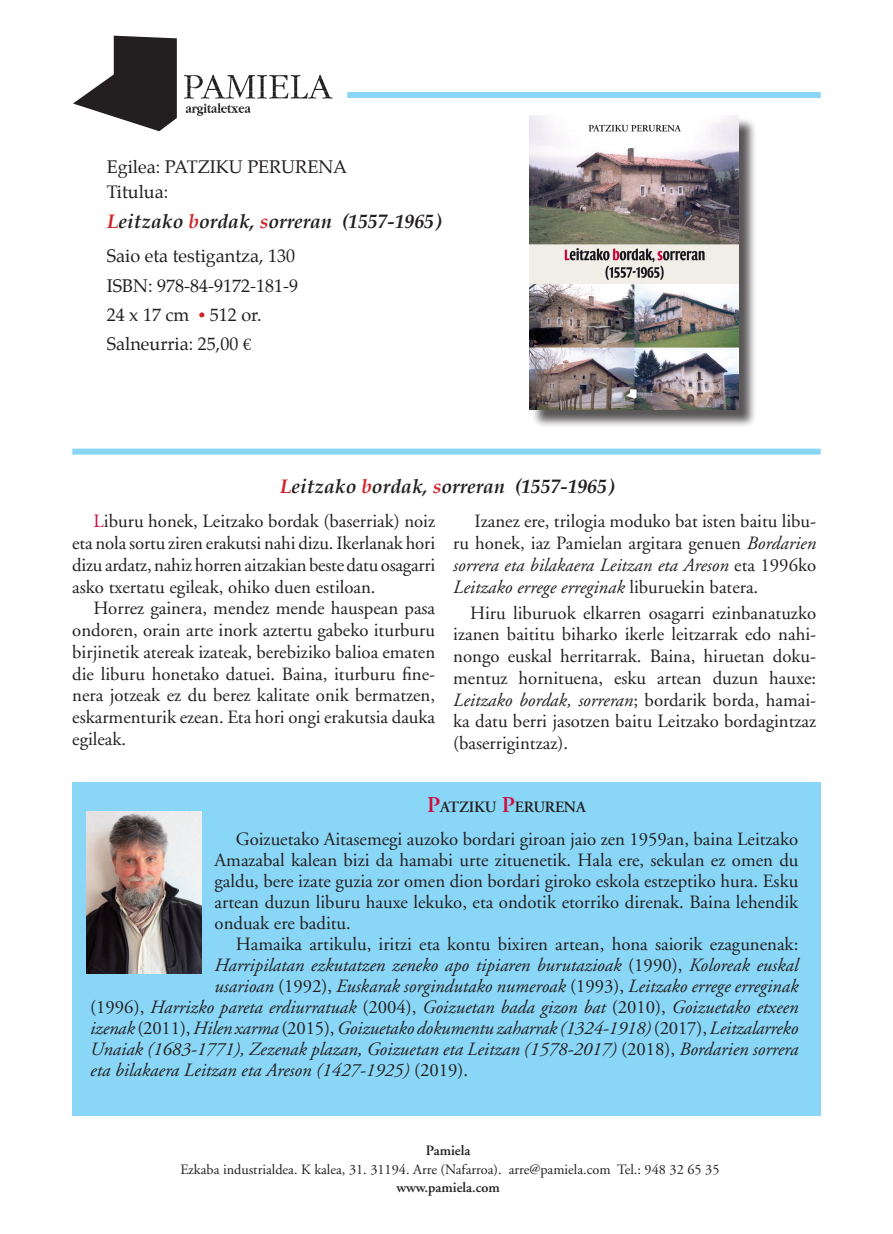
<style>
.page{position:relative;width:893px;height:1234px;background:#fff}
.page>*{position:absolute;margin:0;border:0;box-sizing:border-box;transform-origin:0 0}
.t1{font:italic 700 19.5px "Palatino";color:#231f20}
.t2{font:18.75px/21.8px "Adobe Garamond";color:#231f20;text-align:justify}
.t3{font:italic 18.75px "Adobe Garamond";color:#231f20}
.t4{font:18px/29.2px "Palatino";color:#231f20}
.t5{font:600 15.75px "Adobe Garamond";letter-spacing:-.015em;color:#231f20}
.t6{font:14.25px "Adobe Garamond";color:#231f20}
.t7{font:600 14.25px "Adobe Garamond";color:#231f20}
.s1{color:#d1232a}
.s2{font-family:"Adobe Garamond";color:#d1232a}
.s3{font-family:"Garamond Premr Pro"}
.s4{color:#cf0d41}
.s5{font-style:italic}
.s6{font-size:22.5px;color:#cf0d41}
.s7{font-style:normal}
</style>
<div class="page">
<svg style="left:73px;top:36px;width:104px;height:95px"></svg>
<svg style="left:184px;top:75px;width:149px;height:41px"></svg>
<div style="left:347px;top:92px;width:474px;height:6px;background:#89d6f7"></div>
<div style="left:72px;top:448px;width:749px;height:6px;background:#89d6f7"></div>
<div style="left:72px;top:782px;width:749px;height:333px;background:#89d6f7"></div>
<div style="left:532px;top:117px;width:231px;height:320px;background:#231f20;opacity:.75"></div>
<img style="left:529px;top:115px;width:210px;height:294px">
<img style="left:87px;top:811px;width:115px;height:162px">
<p class="t4" style="left:107px;top:154px;width:242px;line-height:25px">Egilea: PATZIKU PERURENA<br>Titulua:</p>
<p class="t1" style="left:107px;top:205px;width:335px"><span class="s1">L</span>eitzako <span class="s1">b</span>ordak, <span class="s1">s</span>orreran (1557-1965)</p>
<p class="t4" style="left:107px;top:241px;width:193px">Saio eta testigantza, 130<br>ISBN: 978-84-9172-181-9<br>24 x 17 cm <span class="s2">•</span> 512 or.<br>Salneurria: 25,00 <span class="s3">€</span></p>
<p class="t1" style="left:280px;top:470px;width:335px"><span class="s1">L</span>eitzako <span class="s1">b</span>ordak, <span class="s1">s</span>orreran (1557-1965)</p>
<p class="t2" style="left:72px;top:510px;width:364px;text-indent:21px"><span class="s4">L</span>iburu honek, Leitzako bordak (baserriak) noiz eta nola sortu ziren erakutsi nahi dizu. Ikerlanak hori dizu ardatz, nahiz horren aitzakian beste datu osagarri asko txertatu egileak, ohiko duen estiloan.</p>
<p class="t2" style="left:72px;top:597px;width:364px;text-indent:21px">Horrez gainera, mendez mende hauspean pasa ondoren, orain arte inork aztertu gabeko iturburu birjinetik atereak izateak, berebiziko balioa ematen die liburu honetako datuei. Baina, iturburu fine&shy;nera jotzeak ez du berez kalitate onik bermatzen, eskarmenturik ezean. Eta hori ongi erakutsia dauka egileak.</p>
<p class="t2" style="left:453px;top:510px;width:364px;text-indent:21px">Izanez ere, trilogia moduko bat isten baitu libu&shy;ru honek, iaz Pamielan argitara genuen <span class="s5">Bordarien sorrera eta bilakaera Leitzan eta Areson</span> eta 1996ko <span class="s5">Leitzako errege erreginak</span> liburuekin batera.</p>
<p class="t2" style="left:453px;top:602px;width:364px;text-indent:17px">Hiru liburuok elkarren osagarri ezinbanatuzko izanen baititu biharko ikerle leitzarrak edo nahi&shy;nongo euskal herritarrak. Baina, hiruetan doku&shy;mentuz hornituena, esku artean duzun hauxe:<br><span class="s5">Leitzako bordak, sorreran</span>; bordarik borda, hamai&shy;ka datu berri jasotzen baitu Leitzako bordagintzaz (baserrigintzaz).</p>
<p class="t5" style="left:427px;top:797px;width:160px"><span class="s6">P</span>ATZIKU <span class="s6">P</span>ERURENA</p>
<p class="t2" style="left:215px;top:829px;width:585px;line-height:21px;text-indent:21px">Goizuetako Aitasemegi auzoko bordari giroan jaio zen 1959an, baina Leitzako Amazabal kalean bizi da hamabi urte zituenetik. Hala ere, sekulan ez omen du galdu, bere izate guzia zor omen dion bordari giroko eskola estzeptiko hura. Esku artean duzun liburu hauxe lekuko, eta ondotik etorriko direnak. Baina lehendik onduak ere baditu.</p>
<p class="t2" style="left:236px;top:933px;width:564px">Hamaika artikulu, iritzi eta kontu bixiren artean, hona saiorik ezagunenak:</p>
<p class="t3" style="left:215px;top:955px;width:585px">Harripilatan ezkutatzen zeneko apo tipiaren burutazioak <span class="s7">(1990),</span> Koloreak euskal</p>
<p class="t3" style="left:215px;top:976px;width:585px">usarioan <span class="s7">(1992),</span> Euskarak sorgindutako numeroak <span class="s7">(1993),</span> Leitzako errege erreginak</p>
<p class="t3" style="left:90px;top:997px;width:710px"><span class="s7">(1996),</span> Harrizko pareta erdiurratuak <span class="s7">(2004),</span> Goizuetan bada gizon bat <span class="s7">(2010),</span> Goizuetako etxeen</p>
<p class="t3" style="left:90px;top:1018px;width:710px">izenak <span class="s7">(2011),</span> Hilen xarma <span class="s7">(2015),</span> Goizuetako dokumentu zaharrak (1324-1918) <span class="s7">(2017),</span> Leitzalarreko</p>
<p class="t3" style="left:90px;top:1039px;width:710px">Unaiak (1683-1771), Zezenak plazan, Goizuetan eta Leitzan (1578-2017) <span class="s7">(2018),</span> Bordarien sorrera</p>
<p class="t3" style="left:90px;top:1060px;width:379px">eta bilakaera Leitzan eta Areson (1427-1925) <span class="s7">(2019).</span></p>
<p class="t7" style="left:426px;top:1142px;width:46px">Pamiela</p>
<p class="t6" style="left:180px;top:1161px;width:541px">Ezkaba industrialdea. K kalea, 31. 31194. Arre (Nafarroa). arre@pamiela.com Tel.: 948 32 65 35</p>
<p class="t7" style="left:396px;top:1179px;width:105px">www.pamiela.com</p>
</div>
